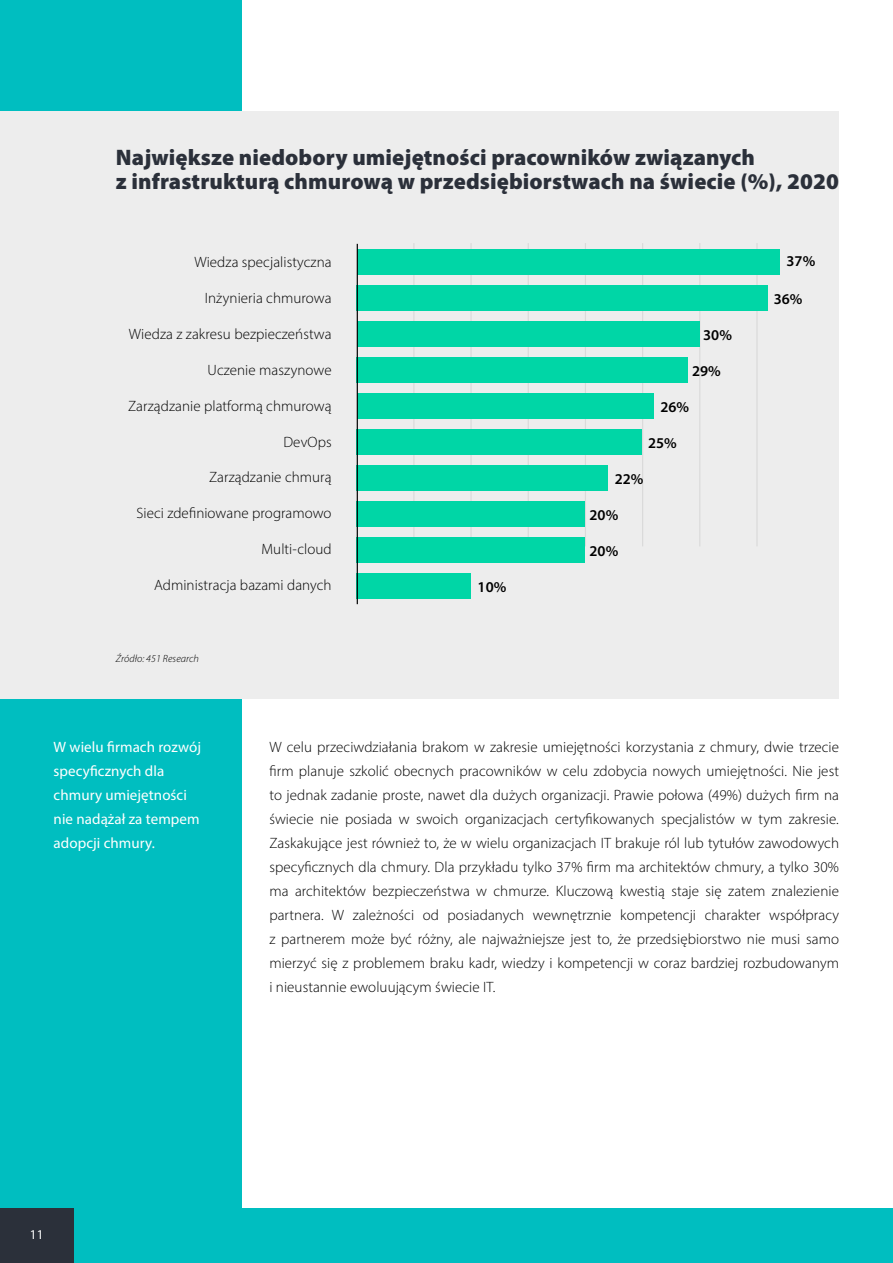
<style>
.page{position:relative;width:893px;height:1263px;background:#fff}
.page>*{position:absolute;margin:0;border:0;box-sizing:border-box;transform-origin:0 0}
.t1{font:900 22.5px/24px "Myriad Pro";letter-spacing:.005em;color:#2b303a}
.t2{font:300 15px/24px "Myriad Pro";letter-spacing:.005em;color:#000;text-align:justify}
.t3{font:15px/24px "Myriad Pro";letter-spacing:.005em;color:#fff}
.t4{font:600 15px "Myriad Pro";letter-spacing:.005em;color:#000}
.t5{font:13.5px "Myriad Pro";color:#fff}
.t6{font:italic 300 10.5px "Myriad Pro";letter-spacing:.005em;color:#000}
</style>
<div class="page">
<div style="left:0;top:1208px;width:893px;height:55px;background:#00bec0"></div>
<div style="left:0;top:1208px;width:74px;height:55px;background:#2b303a"></div>
<div style="left:0;top:0;width:242px;height:1208px;background:#00bec0"></div>
<div style="left:0;top:111px;width:839px;height:588px;background:#ededed"></div>
<hr style="left:413px;top:243px;width:1px;height:303px;background:#dadada">
<hr style="left:470px;top:243px;width:2px;height:303px;background:#dadada">
<hr style="left:528px;top:243px;width:1px;height:303px;background:#dadada">
<hr style="left:585px;top:243px;width:1px;height:303px;background:#dadada">
<hr style="left:642px;top:243px;width:1px;height:303px;background:#dadada">
<hr style="left:699px;top:243px;width:1px;height:303px;background:#dadada">
<hr style="left:756px;top:243px;width:2px;height:303px;background:#dadada">
<div style="left:357px;top:249px;width:422px;height:25px;background:#00d6a6"></div>
<div style="left:357px;top:285px;width:411px;height:25px;background:#00d6a6"></div>
<div style="left:357px;top:321px;width:342px;height:26px;background:#00d6a6"></div>
<div style="left:357px;top:357px;width:331px;height:26px;background:#00d6a6"></div>
<div style="left:357px;top:393px;width:297px;height:26px;background:#00d6a6"></div>
<div style="left:357px;top:429px;width:285px;height:26px;background:#00d6a6"></div>
<div style="left:357px;top:465px;width:251px;height:26px;background:#00d6a6"></div>
<div style="left:357px;top:501px;width:228px;height:26px;background:#00d6a6"></div>
<div style="left:357px;top:537px;width:228px;height:26px;background:#00d6a6"></div>
<div style="left:357px;top:573px;width:114px;height:26px;background:#00d6a6"></div>
<hr style="left:357px;top:244px;width:1px;height:360px;background:#000">
<h1 class="t1" style="left:116px;top:145px;width:725px">Największe niedobory umiejętności pracowników związanych<br>z infrastrukturą chmurową w przedsiębiorstwach na świecie (%), 2020</h1>
<p class="t2" style="left:195px;top:250px;width:139px">Wiedza specjalistyczna</p>
<p class="t2" style="left:205px;top:286px;width:128px">Inżynieria chmurowa</p>
<p class="t2" style="left:129px;top:322px;width:204px">Wiedza z zakresu bezpieczeństwa</p>
<p class="t2" style="left:208px;top:358px;width:126px">Uczenie maszynowe</p>
<p class="t2" style="left:128px;top:393px;width:205px">Zarządzanie platformą chmurową</p>
<p class="t2" style="left:283px;top:429px;width:50px">DevOps</p>
<p class="t2" style="left:209px;top:465px;width:124px">Zarządzanie chmurą</p>
<p class="t2" style="left:136px;top:501px;width:197px">Sieci zdefiniowane programowo</p>
<p class="t2" style="left:261px;top:537px;width:72px">Multi-cloud</p>
<p class="t2" style="left:154px;top:573px;width:179px">Administracja bazami danych</p>
<p class="t6" style="left:116px;top:652px;width:85px">Źródło: 451 Research</p>
<p class="t4" style="left:478px;top:577px;width:30px">10%</p>
<p class="t4" style="left:703px;top:326px;width:30px">30%</p>
<p class="t4" style="left:692px;top:361px;width:30px">29%</p>
<p class="t4" style="left:660px;top:397px;width:30px">26%</p>
<p class="t4" style="left:648px;top:433px;width:30px">25%</p>
<p class="t4" style="left:615px;top:469px;width:30px">22%</p>
<p class="t4" style="left:589px;top:505px;width:30px">20%</p>
<p class="t4" style="left:589px;top:541px;width:30px">20%</p>
<p class="t4" style="left:786px;top:252px;width:30px">37%</p>
<p class="t4" style="left:774px;top:290px;width:30px">36%</p>
<p class="t3" style="left:54px;top:734px;width:149px">W wielu firmach rozwój specyficznych dla chmury umiejętności nie nadążał za tempem adopcji chmury.</p>
<p class="t2" style="left:269px;top:734px;width:571px">W celu przeciwdziałania brakom w zakresie umiejętności korzystania z chmury, dwie trzecie firm planuje szkolić obecnych pracowników w celu zdobycia nowych umiejętności. Nie jest to jednak zadanie proste, nawet dla dużych organizacji. Prawie połowa (49%) dużych firm na świecie nie posiada w swoich organizacjach certyfikowanych specjalistów w tym zakresie.<br>Zaskakujące jest również to, że w wielu organizacjach IT brakuje ról lub tytułów zawodowych specyficznych dla chmury. Dla przykładu tylko 37% firm ma architektów chmury, a tylko 30% ma architektów bezpieczeństwa w chmurze. Kluczową kwestią staje się zatem znalezienie partnera. W zależności od posiadanych wewnętrznie kompetencji charakter współpracy z partnerem może być różny, ale najważniejsze jest to, że przedsiębiorstwo nie musi samo mierzyć się z problemem braku kadr, wiedzy i kompetencji w coraz bardziej rozbudowanym i nieustannie ewoluującym świecie IT.</p>
<p class="t5" style="left:30px;top:1226px;width:15px">11</p>
</div>
